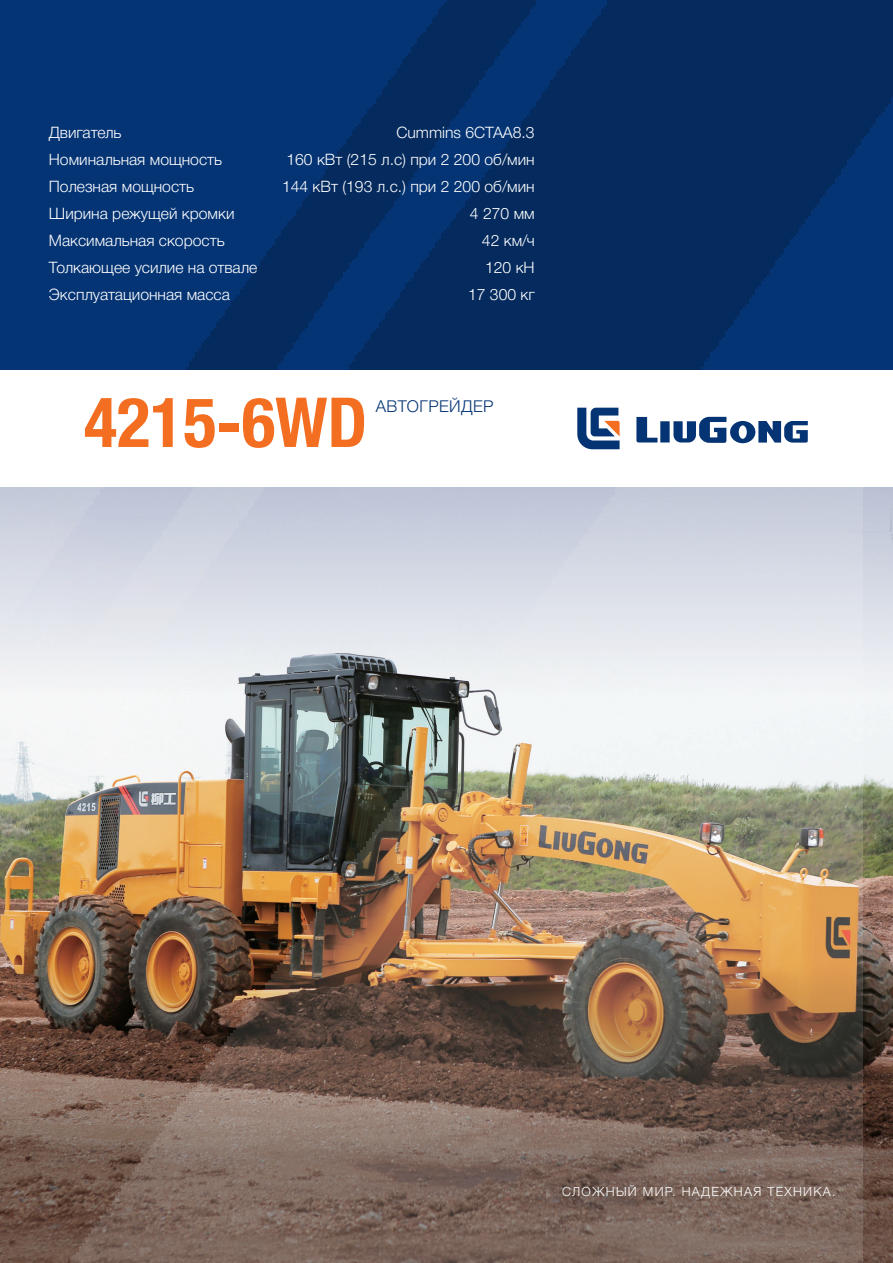
<style>
.page{position:relative;width:893px;height:1263px;background:#fff}
.page>*{position:absolute;margin:0;border:0;box-sizing:border-box;transform-origin:0 0}
.t1{font:700 condensed 69px "Helvetica Neue LT Pro";color:#f36e21}
.t2{font:300 16.35px "Helvetica Neue Cyr";letter-spacing:.025em;color:#053474}
.t3{font:300 15.75px/27px "Helvetica Neue Cyr";color:#fff}
.t4{font:300 12.6px "Helvetica Neue Cyr";letter-spacing:.1em;color:#fff}
</style>
<div class="page">
<img style="left:0;top:0;width:893px;height:370px">
<svg style="left:636px;top:417px;width:172px;height:26px"></svg>
<svg style="left:577px;top:408px;width:43px;height:41px"></svg>
<div style="left:0;top:487px;width:893px;height:209px;background:linear-gradient(to bottom,#bac0d3,#f3f5f7)"></div>
<svg style="left:863px;top:927px;width:30px;height:336px;background:#59443a"></svg>
<img style="left:0;top:487px;width:863px;height:776px">
<p class="t3" style="left:49px;top:119px;width:210px">Двигатель<br>Номинальная мощность<br>Полезная мощность<br>Ширина режущей кромки<br>Максимальная скорость<br>Толкающее усилие на отвале<br>Эксплуатационная масса</p>
<p class="t3" style="left:282px;top:119px;width:254px;text-align:right">Cummins 6CTAA8.3<br>160 кВт (215 л.с) при 2 200 об/мин<br>144 кВт (193 л.с.) при 2 200 об/мин<br>4 270 мм<br>42 км/ч<br>120 кН<br>17 300 кг</p>
<h1 class="t1" style="left:84px;top:381px;width:285px">4215-6WD</h1>
<p class="t2" style="left:376px;top:397px;width:119px">АВТОГРЕЙДЕР</p>
<p class="t4" style="left:562px;top:1184px;width:275px">СЛОЖНЫЙ МИР. НАДЕЖНАЯ ТЕХНИКА.</p>
</div>
